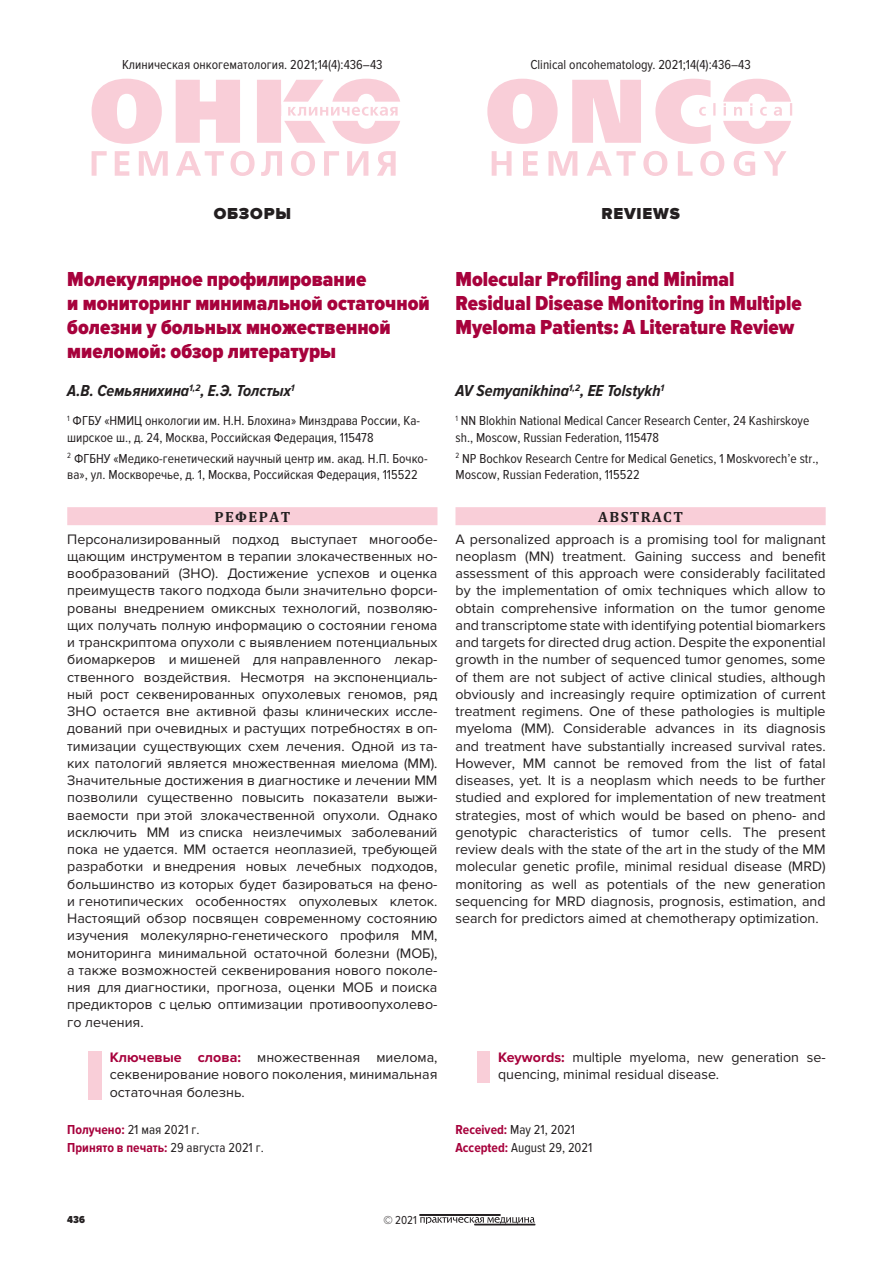
<style>
.page{position:relative;width:893px;height:1263px;background:#fff}
.page>*{position:absolute;margin:0;border:0;box-sizing:border-box;transform-origin:0 0}
.t1{font:900 21px/24px "Proxima Nova Cond";color:#a7023c}
.t2{font:italic 700 16.5px "Proxima Nova Cond";color:#231f20}
.t3{font:900 16.5px "Proxima Nova";letter-spacing:.05em;color:#231f20}
.t4{font:700 15px "Cambria";letter-spacing:.1em;color:#231f20}
.t5{font:14.25px/17.2px "Proxima Nova";color:#231f20;text-align:justify}
.t6{font:13.5px/16.5px "Proxima Nova Cond";color:#231f20}
.t7{font:12px "Proxima Nova Cond";color:#231f20}
.t8{font:900 10.5px "Proxima Nova Cond";color:#231f20}
.s1{font-weight:700;color:#a7023c}
</style>
<div class="page">
<svg style="left:420px;top:1217px;width:115px;height:7px"></svg>
<div style="left:420px;top:1214px;width:80px;height:1px;border:1px solid #231f20"></div>
<div style="left:474px;top:1224px;width:61px;height:1px;border:1px solid #231f20"></div>
<svg style="left:492px;top:151px;width:294px;height:25px"></svg>
<svg style="left:487px;top:79px;width:305px;height:65px"></svg>
<svg style="left:92px;top:79px;width:308px;height:65px"></svg>
<svg style="left:92px;top:151px;width:304px;height:25px"></svg>
<div style="left:67px;top:507px;width:370px;height:18px;background:#f9ced8"></div>
<div style="left:89px;top:1051px;width:13px;height:48px;background:#f9ced8"></div>
<div style="left:455px;top:507px;width:371px;height:18px;background:#f9ced8"></div>
<div style="left:477px;top:1051px;width:13px;height:31px;background:#f9ced8"></div>
<p class="t6" style="left:122px;top:58px;width:262px">Клиническая онкогематология. 2021;14(4):436–43</p>
<p class="t6" style="left:530px;top:58px;width:222px">Clinical oncohematology. 2021;14(4):436–43</p>
<p class="t3" style="left:214px;top:208px;width:79px">ОБЗОРЫ</p>
<p class="t3" style="left:601px;top:208px;width:80px">REVIEWS</p>
<h1 class="t1" style="left:67px;top:268px;width:364px">Молекулярное профилирование<br>и мониторинг минимальной остаточной болезни у больных множественной миеломой: обзор литературы</h1>
<p class="t2" style="left:67px;top:385px;width:229px">А.В. Семьянихина<sup>1,2</sup>, Е.Э. Толстых<sup>1</sup></p>
<p class="t6" style="left:67px;top:414px;width:354px"><sup>1</sup> ФГБУ «НМИЦ онкологии им. Н.Н. Блохина» Минздрава России, Ка&shy;ширское ш., д. 24, Москва, Российская Федерация, 115478</p>
<p class="t6" style="left:67px;top:451px;width:362px"><sup>2</sup> ФГБНУ «Медико-генетический научный центр им. акад. Н.П. Бочко&shy;ва», ул. Москворечье, д. 1, Москва, Российская Федерация, 115522</p>
<p class="t4" style="left:214px;top:512px;width:78px">РЕФЕРАТ</p>
<p class="t5" style="left:67px;top:531px;width:372px">Персонализированный подход выступает многообе&shy;щающим инструментом в терапии злокачественных но&shy;вообразований (ЗНО). Достижение успехов и оценка преимуществ такого подхода были значительно форси&shy;рованы внедрением омиксных технологий, позволяю&shy;щих получать полную информацию о состоянии генома и транскриптома опухоли с выявлением потенциальных биомаркеров и мишеней для направленного лекар&shy;ственного воздействия. Несмотря на экспоненциаль&shy;ный рост секвенированных опухолевых геномов, ряд ЗНО остается вне активной фазы клинических иссле&shy;дований при очевидных и растущих потребностях в оп&shy;тимизации существующих схем лечения. Одной из та&shy;ких патологий является множественная миелома (ММ).<br>Значительные достижения в диагностике и лечении ММ позволили существенно повысить показатели выжи&shy;ваемости при этой злокачественной опухоли. Однако исключить ММ из списка неизлечимых заболеваний пока не удается. ММ остается неоплазией, требующей разработки и внедрения новых лечебных подходов, большинство из которых будет базироваться на фено&shy;и генотипических особенностях опухолевых клеток.<br>Настоящий обзор посвящен современному состоянию изучения молекулярно-генетического профиля ММ, мониторинга минимальной остаточной болезни (МОБ), а также возможностей секвенирования нового поколе&shy;ния для диаг ностики, прогноза, оценки МОБ и поиска предикторов с целью оптимизации противоопухолево&shy;го лечения.</p>
<p class="t5" style="left:110px;top:1050px;width:329px"><span class="s1">Ключевые слова:</span> множественная миелома, секвенирование нового поколения, минимальная остаточная болезнь.</p>
<p class="t6" style="left:67px;top:1122px;width:198px;line-height:18px"><span class="s1">Получено:</span> 21 мая 2021 г.<br><span class="s1">Принято в печать:</span> 29 августа 2021 г.</p>
<h1 class="t1" style="left:455px;top:268px;width:348px">Molecular Profiling and Minimal<br>Residual Disease Monitoring in Multiple<br>Myeloma Patients: A Literature Review</h1>
<p class="t2" style="left:455px;top:385px;width:210px">AV Semyanikhina<sup>1,2</sup>, EE Tolstykh<sup>1</sup></p>
<p class="t6" style="left:455px;top:414px;width:355px"><sup>1</sup> NN Blokhin National Medical Cancer Research Center, 24 Kashirskoye sh., Moscow, Russian Federation, 115478</p>
<p class="t6" style="left:455px;top:451px;width:365px"><sup>2</sup> NP Bochkov Research Centre for Medical Genetics, 1 Moskvorech’e str.,<br>Moscow, Russian Federation, 115522</p>
<p class="t4" style="left:598px;top:512px;width:86px">ABSTRACT</p>
<p class="t5" style="left:455px;top:531px;width:372px">A personalized approach is a promising tool for malignant neoplasm (MN) treatment. Gaining success and benefit assessment of this approach were considerably facilitated by the implementation of omix techniques which allow to obtain comprehensive information on the tumor genome and transcriptome state with identifying potential biomarkers and targets for directed drug action. Despite the exponential growth in the number of sequenced tumor genomes, some of them are not subject of active clinical studies, although obviously and increasingly require optimization of current treatment regimens. One of these pathologies is multiple myeloma (MM). Considerable advances in its diagnosis and treatment have substantially increased survival rates.<br>However, MM cannot be removed from the list of fatal diseases, yet. It is a neoplasm which needs to be further studied and explored for implementation of new treatment strategies, most of which would be based on pheno- and genotypic characteristics of tumor cells. The present review deals with the state of the art in the study of the MM molecular genetic profile, minimal residual disease (MRD) monitoring as well as potentials of the new generation sequencing for MRD diagnosis, prognosis, estimation, and search for predictors aimed at chemotherapy optimization.</p>
<p class="t5" style="left:498px;top:1050px;width:329px"><span class="s1">Keywords:</span> multiple myeloma, new generation se&shy;quencing, minimal residual disease.</p>
<p class="t6" style="left:455px;top:1122px;width:138px;line-height:18px"><span class="s1">Received:</span> May 21, 2021<br><span class="s1">Accepted:</span> August 29, 2021</p>
<p class="t8" style="left:67px;top:1216px;width:19px">436</p>
<p class="t7" style="left:383px;top:1216px;width:35px">© 2021</p>
</div>
